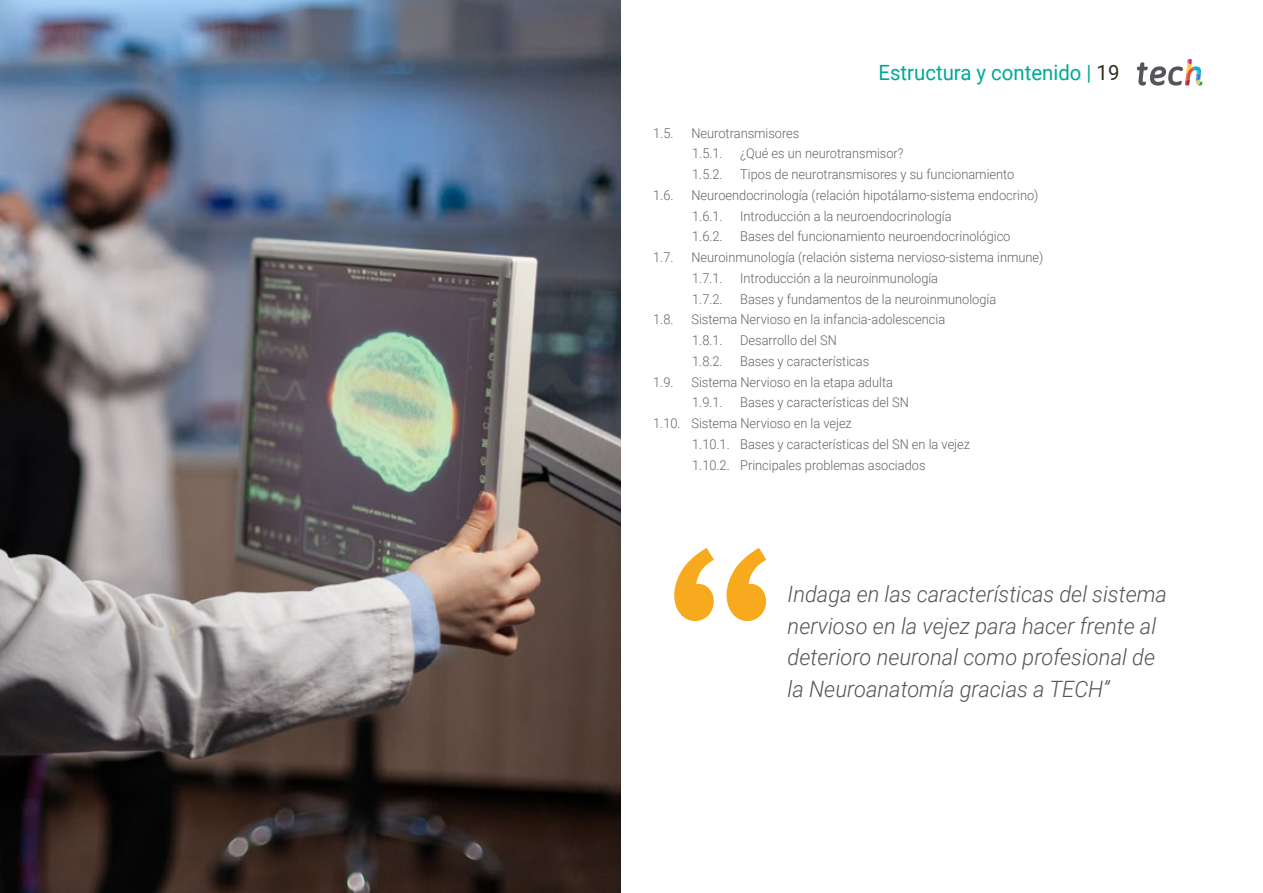
<style>
.page{position:relative;width:1263px;height:893px;background:#fff}
.page>*{position:absolute;margin:0;border:0;box-sizing:border-box;transform-origin:0 0}
.t1{font:italic 300 22.5px/31.5px "Roboto";color:#52555b}
.t2{font:21px "Roboto";color:#00a996}
.t3{font:300 13.5px/20.7px "Roboto";color:#61646a;scale:.95 1}
.s1{color:#312e20}
</style>
<div class="page">
<svg style="left:674px;top:548px;width:92px;height:73px"></svg>
<img style="left:0;top:0;width:621px;height:893px">
<svg style="left:1137px;top:59px;width:65px;height:27px"></svg>
<h2 class="t2" style="left:878px;top:57px;width:242px">Estructura y contenido | <span class="s1">19</span></h2>
<p class="t3" style="left:653px;top:122px;width:23px">1.5.</p>
<p class="t3" style="left:691px;top:122px;width:115px">Neurotransmisores<br>1.5.1.</p>
<p class="t3" style="left:740px;top:143px;width:174px">¿Qué es un neurotransmisor?</p>
<p class="t3" style="left:692px;top:164px;width:34px">1.5.2.</p>
<p class="t3" style="left:740px;top:164px;width:290px">Tipos de neurotransmisores y su funcionamiento</p>
<p class="t3" style="left:653px;top:184px;width:23px">1.6.</p>
<p class="t3" style="left:691px;top:184px;width:367px">Neuroendocrinología (relación hipotálamo-sistema endocrino)<br>1.6.1.</p>
<p class="t3" style="left:740px;top:205px;width:224px">Introducción a la neuroendocrinología</p>
<p class="t3" style="left:692px;top:226px;width:34px">1.6.2.</p>
<p class="t3" style="left:740px;top:226px;width:286px">Bases del funcionamiento neuroendocrinológico</p>
<p class="t3" style="left:653px;top:247px;width:23px">1.7.</p>
<p class="t3" style="left:691px;top:247px;width:372px">Neuroinmunología (relación sistema nervioso-sistema inmune)<br>1.7.1.</p>
<p class="t3" style="left:740px;top:267px;width:210px">Introducción a la neuroinmunología</p>
<p class="t3" style="left:692px;top:288px;width:34px">1.7.2.</p>
<p class="t3" style="left:740px;top:288px;width:271px">Bases y fundamentos de la neuroinmunología</p>
<p class="t3" style="left:653px;top:309px;width:23px">1.8.</p>
<p class="t3" style="left:691px;top:309px;width:269px">Sistema Nervioso en la infancia-adolescencia<br>1.8.1.</p>
<p class="t3" style="left:740px;top:330px;width:103px">Desarrollo del SN</p>
<p class="t3" style="left:692px;top:350px;width:34px">1.8.2.</p>
<p class="t3" style="left:740px;top:350px;width:137px">Bases y características</p>
<p class="t3" style="left:653px;top:371px;width:23px">1.9.</p>
<p class="t3" style="left:691px;top:371px;width:214px">Sistema Nervioso en la etapa adulta<br>1.9.1.</p>
<p class="t3" style="left:653px;top:392px;width:271px;text-indent:87px">Bases y características del SN<br>1.10. Sistema Nervioso en la vejez</p>
<p class="t3" style="left:692px;top:433px;width:294px">1.10.1. Bases y características del SN en la vejez<br>1.10.2. Principales problemas asociados</p>
<h1 class="t1" style="left:788px;top:578px;width:381px">Indaga en las características del sistema nervioso en la vejez para hacer frente al deterioro neuronal como profesional de la Neuroanatomía gracias a TECH”</h1>
</div>
